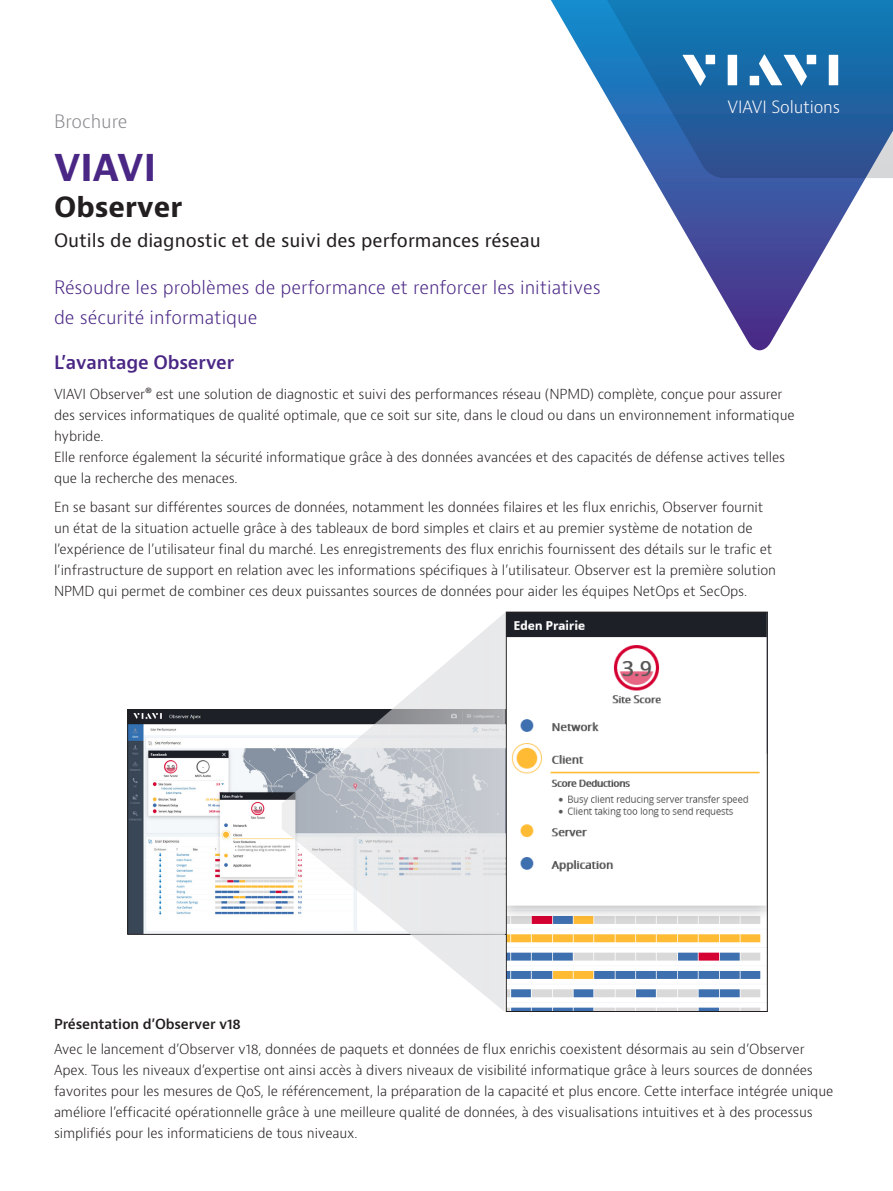
<style>
.page{position:relative;width:893px;height:1191px;background:#fff}
.page>*{position:absolute;margin:0;border:0;box-sizing:border-box;transform-origin:0 0}
.H1_Brand_Sub-Brand_2{font:700 36px "Bernino Sans";color:#4a2785}
.H2_Product_18_24{font:700 27px "Bernino Sans";color:#231f20}
.P_Intro_12_20{font:300 18px/30px "Bernino Sans";color:#4a2785}
.H3_Product_Descripto{font:18px "Bernino Sans";color:#231f20}
.H2_Heading_Purple_12{font:600 18px "Bernino Sans";letter-spacing:-.01em;color:#4a2785}
.P_DocType{font:300 18px "Bernino Sans";color:#87898c}
.t1{font:300 16.5px "Bernino Sans";letter-spacing:-.01em;color:#fff}
.P_10_16{font:300 13.5px/21px "Bernino Sans";letter-spacing:-.01em;color:#231f20}
.H3_Heading_Level_3{font:600 13.5px "Bernino Sans";letter-spacing:-.01em;color:#231f20}
</style>
<div class="page">
<svg style="left:653px;top:178px;width:213px;height:172px"></svg>
<svg style="left:551px;top:0;width:342px;height:178px"></svg>
<svg style="left:682px;top:55px;width:24px;height:31px"></svg>
<div style="left:706px;top:55px;width:9px;height:9px;background:#fff"></div>
<div style="left:728px;top:55px;width:9px;height:30px;background:#fff"></div>
<div style="left:807px;top:55px;width:9px;height:9px;background:#fff"></div>
<div style="left:829px;top:55px;width:9px;height:30px;background:#fff"></div>
<svg style="left:759px;top:54px;width:48px;height:32px"></svg>
<div style="left:750px;top:76px;width:9px;height:9px;background:#fff"></div>
<img style="left:130px;top:711px;width:152px;height:221px">
<svg style="left:282px;top:612px;width:224px;height:399px"></svg>
<img style="left:508px;top:614px;width:258px;height:395px">
<div style="left:506px;top:612px;width:262px;height:399px;border:1px solid #231f20"></div>
<p class="t1" style="left:728px;top:96px;width:114px">VIAVI Solutions</p>
<p class="P_DocType" style="left:54px;top:110px;width:75px">Brochure</p>
<p class="H1_Brand_Sub-Brand_2" style="left:54px;top:145px;width:104px">VIAVI</p>
<p class="H2_Product_18_24" style="left:54px;top:190px;width:130px">Observer</p>
<p class="H3_Product_Descripto" style="left:54px;top:229px;width:488px">Outils de diagnostic et de suivi des performances réseau</p>
<p class="P_Intro_12_20" style="left:54px;top:273px;width:548px">Résoudre les problèmes de performance et renforcer les initiatives de sécurité informatique</p>
<p class="H2_Heading_Purple_12" style="left:54px;top:351px;width:182px">L’avantage Observer</p>
<p class="P_10_16" style="left:54px;top:383px;width:742px">VIAVI Observer® est une solution de diagnostic et suivi des performances réseau (NPMD) complète, conçue pour assurer des services informatiques de qualité optimale, que ce soit sur site, dans le cloud ou dans un environnement informatique hybride.<br>Elle renforce également la sécurité informatique grâce à des données avancées et des capacités de défense actives telles que la recherche des menaces.</p>
<p class="P_10_16" style="left:54px;top:497px;width:724px">En se basant sur différentes sources de données, notamment les données filaires et les flux enrichis, Observer fournit un état de la situation actuelle grâce à des tableaux de bord simples et clairs et au premier système de notation de l’expérience de l’utilisateur final du marché. Les enregistrements des flux enrichis fournissent des détails sur le trafic et l’infrastructure de support en relation avec les informations spécifiques à l’utilisateur. Observer est la première solution NPMD qui permet de combiner ces deux puissantes sources de données pour aider les équipes NetOps et SecOps.</p>
<p class="H3_Heading_Level_3" style="left:54px;top:1015px;width:188px">Présentation d’Observer v18</p>
<p class="P_10_16" style="left:54px;top:1039px;width:781px">Avec le lancement d’Observer v18, données de paquets et données de flux enrichis coexistent désormais au sein d’Observer Apex. Tous les niveaux d’expertise ont ainsi accès à divers niveaux de visibilité informatique grâce à leurs sources de données favorites pour les mesures de QoS, le référencement, la préparation de la capacité et plus encore. Cette interface intégrée unique améliore l’efficacité opérationnelle grâce à une meilleure qualité de données, à des visualisations intuitives et à des processus simplifiés pour les informaticiens de tous niveaux.</p>
</div>
